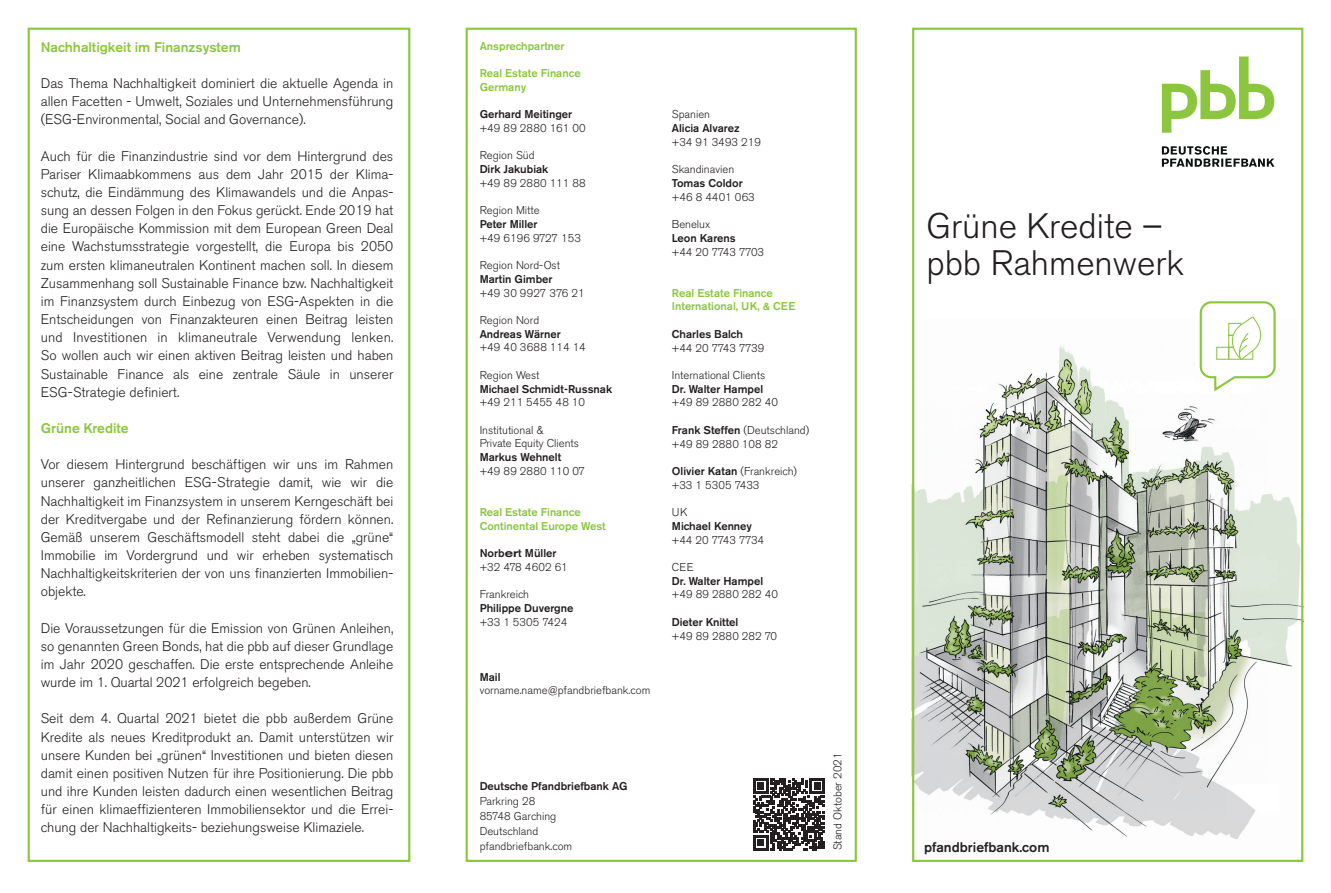
<style>
.page{position:relative;width:1331px;height:893px;background:#fff}
.page>*{position:absolute;margin:0;border:0;box-sizing:border-box;transform-origin:0 0}
.t1{font:300 35.1px/37.8px "Akzidenz Grotesk BE";color:#231f20}
.t2{font:300 13.8px/18.1px "Akzidenz Grotesk BE";color:#231f20;text-align:justify}
.t3{font:500 13.8px "Akzidenz Grotesk BE";color:#8bc63e}
.t4{font:500 13.8px "Akzidenz Grotesk BE";color:#231f20}
.t5{font:300 11.25px/13.6px "Akzidenz Grotesk BE";color:#231f20}
.t6{font:500 11.25px "Akzidenz Grotesk BE";color:#231f20}
.t7{font:500 11.25px/13.6px "Akzidenz Grotesk BE";color:#8bc63e}
.t8{font:300 11.25px "Akzidenz Grotesk BE";letter-spacing:.02em;color:#231f20}
.t9{font:300 11.25px "Akzidenz Grotesk BE";letter-spacing:-.02em;color:#231f20}
.s1{font-weight:500}
.s2{font-weight:500;font-stretch:expanded}
</style>
<div class="page">
<img style="left:911px;top:345px;width:389px;height:494px">
<svg style="left:1199px;top:301px;width:78px;height:92px"></svg>
<div style="left:28px;top:28px;width:382px;height:834px;border:2px solid #8bc63e"></div>
<div style="left:466px;top:28px;width:391px;height:834px;border:2px solid #8bc63e"></div>
<div style="left:912px;top:28px;width:391px;height:834px;border:2px solid #8bc63e"></div>
<svg style="left:1162px;top:57px;width:112px;height:76px"></svg>
<svg style="left:1162px;top:146px;width:112px;height:21px"></svg>
<svg style="left:753px;top:778px;width:72px;height:72px"></svg>
<p class="t3" style="left:41px;top:39px;width:202px">Nachhaltigkeit im Finanzsystem</p>
<p class="t2" style="left:41px;top:75px;width:354px">Das Thema Nachhaltigkeit dominiert die aktuelle Agenda in allen Facetten - Umwelt, Soziales und Unternehmensführung (ESG-Environmental, Social and Governance).</p>
<p class="t2" style="left:41px;top:147px;width:354px">Auch für die Finanzindustrie sind vor dem Hintergrund des Pariser Klimaabkommens aus dem Jahr 2015 der Klima&shy;schutz, die Eindämmung des Klimawandels und die Anpas&shy;sung an dessen Folgen in den Fokus gerückt. Ende 2019 hat die Europäische Kommission mit dem European Green Deal eine Wachstumsstrategie vorgestellt, die Europa bis 2050 zum ersten klimaneutralen Kontinent machen soll. In diesem Zusammenhang soll Sustainable Finance bzw. Nachhaltigkeit im Finanzsystem durch Einbezug von ESG-Aspekten in die Entscheidungen von Finanzakteuren einen Beitrag leisten und Investitionen in klimaneutrale Verwendung lenken.<br>So wollen auch wir einen aktiven Beitrag leisten und haben Sustainable Finance als eine zentrale Säule in unserer ESG-Strategie definiert.</p>
<p class="t3" style="left:41px;top:420px;width:89px">Grüne Kredite</p>
<p class="t2" style="left:41px;top:456px;width:354px">Vor diesem Hintergrund beschäftigen wir uns im Rahmen unserer ganzheitlichen ESG-Strategie damit, wie wir die Nachhaltigkeit im Finanzsystem in unserem Kerngeschäft bei der Kreditvergabe und der Refinanzierung fördern können.<br>Gemäß unserem Geschäftsmodell steht dabei die „grüne“ Immobilie im Vordergrund und wir erheben systematisch Nachhaltigkeitskriterien der von uns finanzierten Immobilien&shy;objekte.</p>
<p class="t2" style="left:41px;top:619px;width:354px">Die Voraussetzungen für die Emission von Grünen Anleihen, so genannten Green Bonds, hat die pbb auf dieser Grundlage im Jahr 2020 geschaffen. Die erste entsprechende Anleihe wurde im 1. Quartal 2021 erfolgreich begeben.</p>
<p class="t2" style="left:41px;top:710px;width:354px">Seit dem 4. Quartal 2021 bietet die pbb außerdem Grüne Kredite als neues Kreditprodukt an. Damit unterstützen wir unsere Kunden bei „grünen“ Investitionen und bieten diesen damit einen positiven Nutzen für ihre Positionierung. Die pbb und ihre Kunden leisten dadurch einen wesentlichen Beitrag für einen klimaeffizienteren Immobiliensektor und die Errei&shy;chung der Nachhaltigkeits- beziehungsweise Klimaziele.</p>
<p class="t7" style="left:480px;top:39px;width:86px">Ansprechpartner</p>
<p class="t7" style="left:480px;top:66px;width:103px">Real Estate Finance<br>Germany</p>
<p class="t6" style="left:480px;top:107px;width:94px">Gerhard Meitinger</p>
<p class="t5" style="left:480px;top:122px;width:107px">+49 89 2880 161 00</p>
<p class="t5" style="left:480px;top:149px;width:56px">Region Süd</p>
<p class="t6" style="left:480px;top:162px;width:70px">Dirk Jakubiak</p>
<p class="t8" style="left:480px;top:177px;width:108px">+49 89 2880 111 88</p>
<p class="t5" style="left:480px;top:204px;width:62px">Region Mitte</p>
<p class="t6" style="left:480px;top:217px;width:59px">Peter Miller</p>
<p class="t5" style="left:480px;top:231px;width:103px">+49 6196 9727 153</p>
<p class="t5" style="left:480px;top:259px;width:82px">Region Nord-Ost</p>
<p class="t6" style="left:480px;top:272px;width:74px">Martin Gimber</p>
<p class="t5" style="left:480px;top:286px;width:106px">+49 30 9927 376 21</p>
<p class="t5" style="left:480px;top:314px;width:61px">Region Nord</p>
<p class="t6" style="left:480px;top:327px;width:83px">Andreas Wärner</p>
<p class="t8" style="left:480px;top:341px;width:108px">+49 40 3688 114 14</p>
<p class="t5" style="left:480px;top:368px;width:61px">Region West</p>
<p class="t6" style="left:480px;top:382px;width:134px">Michael Schmidt-Russnak</p>
<p class="t5" style="left:480px;top:396px;width:107px">+49 211 5455 48 10</p>
<p class="t5" style="left:480px;top:423px;width:101px">Institutional &amp;<br>Private Equity Clients</p>
<p class="t6" style="left:480px;top:450px;width:83px">Markus Wehnelt</p>
<p class="t5" style="left:480px;top:464px;width:107px">+49 89 2880 110 07</p>
<p class="t7" style="left:480px;top:505px;width:128px">Real Estate Finance<br>Continental Europe West</p>
<p class="t5" style="left:480px;top:547px;width:90px"><span class="s1">Norb</span><span class="s2">er</span><span class="s1">t Müller </span>+32 478 4602 61</p>
<p class="t5" style="left:480px;top:588px;width:51px">Frankreich</p>
<p class="t6" style="left:480px;top:601px;width:95px">Philippe Duvergne</p>
<p class="t5" style="left:480px;top:615px;width:89px">+33 1 5305 7424</p>
<p class="t6" style="left:480px;top:670px;width:22px">Mail</p>
<p class="t5" style="left:480px;top:684px;width:172px">vorname.name@pfandbriefbank.com</p>
<p class="t5" style="left:672px;top:108px;width:40px">Spanien</p>
<p class="t6" style="left:672px;top:121px;width:69px">Alicia Alvarez</p>
<p class="t5" style="left:672px;top:135px;width:91px">+34 91 3493 219</p>
<p class="t5" style="left:672px;top:163px;width:64px">Skandinavien</p>
<p class="t6" style="left:672px;top:176px;width:72px">Tomas Coldor</p>
<p class="t5" style="left:672px;top:190px;width:84px">+46 8 4401 063</p>
<p class="t5" style="left:672px;top:218px;width:40px">Benelux</p>
<p class="t6" style="left:672px;top:231px;width:65px">Leon Karens</p>
<p class="t9" style="left:672px;top:245px;width:94px">+44 20 7743 7703</p>
<p class="t7" style="left:672px;top:286px;width:125px">Real Estate Finance<br>International, UK, &amp; CEE</p>
<p class="t6" style="left:672px;top:327px;width:73px">Charles Balch</p>
<p class="t9" style="left:672px;top:341px;width:94px">+44 20 7743 7739</p>
<p class="t5" style="left:672px;top:368px;width:95px">International Clients</p>
<p class="t6" style="left:672px;top:382px;width:93px">Dr. Walter Hampel</p>
<p class="t8" style="left:672px;top:396px;width:108px">+49 89 2880 282 40</p>
<p class="t5" style="left:672px;top:423px;width:139px"><span class="s1">Frank Steffen</span> (Deutschland) +49 89 2880 108 82</p>
<p class="t5" style="left:672px;top:464px;width:127px"><span class="s1">Olivier Katan</span> (Frankreich) +33 1 5305 7433</p>
<p class="t5" style="left:672px;top:506px;width:17px">UK</p>
<p class="t6" style="left:672px;top:519px;width:82px">Michael Kenney</p>
<p class="t9" style="left:672px;top:533px;width:94px">+44 20 7743 7734</p>
<p class="t5" style="left:672px;top:560px;width:23px">CEE</p>
<p class="t6" style="left:672px;top:574px;width:93px">Dr. Walter Hampel</p>
<p class="t8" style="left:672px;top:588px;width:108px">+49 89 2880 282 40</p>
<p class="t6" style="left:672px;top:615px;width:68px">Dieter Knittel</p>
<p class="t5" style="left:672px;top:629px;width:107px">+49 89 2880 282 70</p>
<p class="t6" style="left:480px;top:779px;width:149px">Deutsche Pfandbriefbank AG</p>
<p class="t5" style="left:480px;top:794px;width:94px;line-height:15.1px">Parkring 28<br>85748 Garching<br>Deutschland pfandbriefbank.com</p>
<p class="t5" style="left:831px;top:850px;width:99px;rotate:-90deg">Stand Oktober 2021</p>
<h1 class="t1" style="left:926px;top:207px;width:259px">Grüne Kredite – pbb Rahmenwerk</h1>
<p class="t4" style="left:924px;top:838px;width:127px">pfandbriefbank.com</p>
</div>
